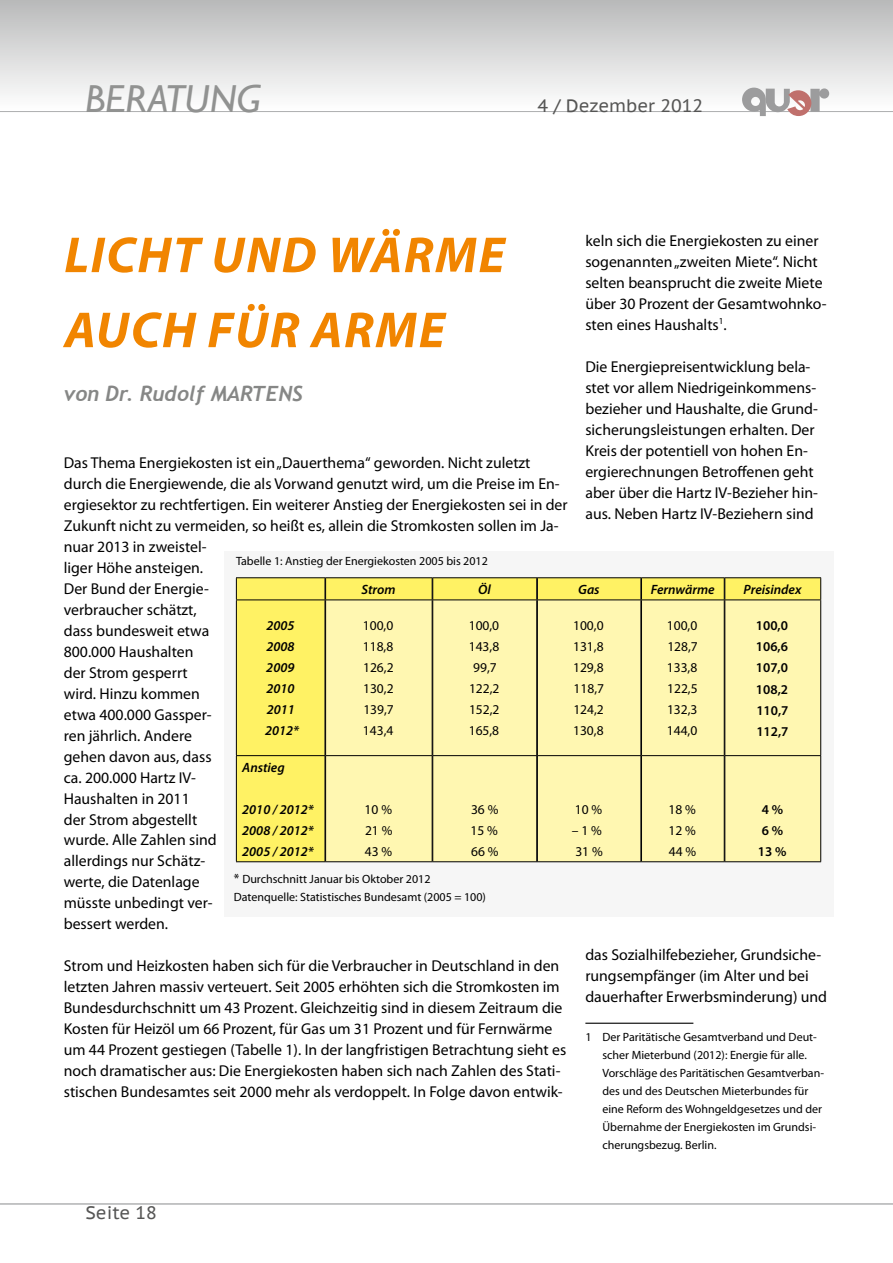
<style>
.page{position:relative;width:893px;height:1263px;background:#fff}
.page>*{position:absolute;margin:0;border:0;box-sizing:border-box;transform-origin:0 0}
.t1{font:italic 700 51px/75px "Myriad Pro";letter-spacing:.03em;color:#f18500}
.t2{font:italic 39px "Gill Sans";letter-spacing:.01em;color:#919291}
.t3{font:italic 700 21px "Trebuchet";color:#868786}
.t4{font:18px "PT Sans Caption";color:#565655}
.t5{font:15.75px/21px "Myriad Pro";color:#000}
.t6{font:13.5px/21px "Myriad Pro";color:#000;text-align:justify}
.t7{font:italic 600 13.5px/21px "Myriad Pro";color:#000}
.t8{font:600 13.5px/21px "Myriad Pro";color:#000;text-align:justify}
.t9{font:12px/18px "Myriad Pro";color:#000}
.s1{font-size:13.5px}
</style>
<div class="page">
<hr style="left:0;top:111px;width:893px;height:1px;background:#b1b2b3">
<hr style="left:0;top:1203px;width:893px;height:2px;background:#b1b2b3">
<div style="left:0;top:0;width:893px;height:111px;background:linear-gradient(to bottom,#b9baba,#fff)"></div>
<svg style="left:742px;top:88px;width:87px;height:28px"></svg>
<div style="left:224px;top:551px;width:609px;height:365px;background:#f6f6f6"></div>
<hr style="left:585px;top:1023px;width:108px;height:1px;background:#000">
<div style="left:237px;top:578px;width:583px;height:283px;background:#fff264"></div>
<div style="left:326px;top:600px;width:494px;height:261px;background:#fff7b1"></div>
<hr style="left:236px;top:577px;width:89px;height:1px;background:#000">
<svg style="left:236px;top:578px;width:1px;height:21px"></svg>
<hr style="left:325px;top:577px;width:107px;height:1px;background:#000">
<hr style="left:432px;top:577px;width:105px;height:1px;background:#000">
<hr style="left:537px;top:577px;width:104px;height:1px;background:#000">
<hr style="left:641px;top:577px;width:83px;height:1px;background:#000">
<hr style="left:724px;top:577px;width:97px;height:1px;background:#000">
<svg style="left:820px;top:578px;width:1px;height:21px"></svg>
<hr style="left:236px;top:599px;width:89px;height:1px;background:#000">
<hr style="left:236px;top:600px;width:1px;height:155px;background:#000">
<hr style="left:325px;top:599px;width:107px;height:1px;background:#000">
<hr style="left:432px;top:599px;width:105px;height:1px;background:#000">
<hr style="left:537px;top:599px;width:104px;height:1px;background:#000">
<hr style="left:641px;top:599px;width:83px;height:1px;background:#000">
<hr style="left:724px;top:599px;width:97px;height:1px;background:#000">
<hr style="left:820px;top:600px;width:1px;height:155px;background:#000">
<hr style="left:236px;top:755px;width:89px;height:1px;background:#000">
<hr style="left:236px;top:756px;width:1px;height:105px;background:#000">
<hr style="left:325px;top:755px;width:107px;height:1px;background:#000">
<hr style="left:432px;top:755px;width:105px;height:1px;background:#000">
<hr style="left:537px;top:755px;width:104px;height:1px;background:#000">
<hr style="left:641px;top:755px;width:83px;height:1px;background:#000">
<hr style="left:724px;top:755px;width:97px;height:1px;background:#000">
<hr style="left:820px;top:756px;width:1px;height:105px;background:#000">
<hr style="left:236px;top:861px;width:89px;height:1px;background:#000">
<hr style="left:325px;top:861px;width:107px;height:1px;background:#000">
<hr style="left:432px;top:861px;width:105px;height:1px;background:#000">
<hr style="left:537px;top:861px;width:104px;height:1px;background:#000">
<hr style="left:641px;top:861px;width:83px;height:1px;background:#000">
<hr style="left:724px;top:861px;width:97px;height:1px;background:#000">
<svg style="left:325px;top:578px;width:1px;height:21px"></svg>
<svg style="left:432px;top:578px;width:1px;height:21px"></svg>
<svg style="left:536px;top:578px;width:2px;height:21px"></svg>
<svg style="left:641px;top:578px;width:1px;height:21px"></svg>
<svg style="left:724px;top:578px;width:2px;height:21px"></svg>
<hr style="left:325px;top:600px;width:1px;height:155px;background:#000">
<hr style="left:432px;top:600px;width:1px;height:155px;background:#000">
<hr style="left:536px;top:600px;width:1px;height:155px;background:#000">
<hr style="left:537px;top:600px;width:1px;height:155px;background:#000">
<hr style="left:641px;top:600px;width:1px;height:155px;background:#000">
<hr style="left:724px;top:600px;width:1px;height:155px;background:#000">
<hr style="left:725px;top:600px;width:1px;height:155px;background:#000">
<hr style="left:325px;top:756px;width:1px;height:105px;background:#000">
<hr style="left:432px;top:756px;width:1px;height:105px;background:#000">
<hr style="left:536px;top:756px;width:1px;height:105px;background:#000">
<hr style="left:537px;top:756px;width:1px;height:105px;background:#000">
<hr style="left:641px;top:756px;width:1px;height:105px;background:#000">
<hr style="left:724px;top:756px;width:1px;height:105px;background:#000">
<hr style="left:725px;top:756px;width:1px;height:105px;background:#000">
<h2 class="t2" style="left:85px;top:76px;width:177px">BERATUNG</h2>
<p class="t4" style="left:538px;top:94px;width:167px">4 / Dezember 2012</p>
<h1 class="t1" style="left:64px;top:216px;width:441px">LICHT UND WÄRME<br>AUCH FÜR ARME</h1>
<h3 class="t3" style="left:64px;top:381px;width:240px">von Dr. Rudolf MARTENS</h3>
<p class="t5" style="left:585px;top:230px;width:243px">keln sich die Energiekosten zu einer sogenannten „zweiten Miete“. Nicht selten beansprucht die zweite Miete über 30 Prozent der Gesamtwohnko&shy;sten eines Haushalts<sup>1</sup>.</p>
<p class="t5" style="left:585px;top:356px;width:234px">Die Energiepreisentwicklung bela&shy;stet vor allem Niedrigeinkommens&shy;bezieher und Haushalte, die Grund&shy;sicherungsleistungen erhalten. Der Kreis der potentiell von hohen En&shy;ergierechnungen Betroffenen geht aber über die Hartz IV-Bezieher hin&shy;aus. Neben Hartz IV-Beziehern sind</p>
<p class="t5" style="left:64px;top:451px;width:505px">Das Thema Energiekosten ist ein „Dauerthema“ geworden. Nicht zuletzt durch die Energiewende, die als Vorwand genutzt wird, um die Preise im En&shy;ergiesektor zu rechtfertigen. Ein weiterer Anstieg der Energiekosten sei in der<br>Zukunft nicht zu vermeiden, so heißt es, allein die Stromkosten sollen im Ja&shy;nuar 2013 in zweistel-<br>liger Höhe ansteigen.<br>Der Bund der Energie-<br>verbraucher schätzt,<br>dass bundesweit etwa<br>800.000 Haushalten<br>der Strom gesperrt<br>wird. Hinzu kommen<br>etwa 400.000 Gassper-<br>ren jährlich. Andere<br>gehen davon aus, dass<br>ca. 200.000 Hartz IV-<br>Haushalten in 2011<br>der Strom abgestellt<br>wurde. Alle Zahlen sind<br>allerdings nur Schätz-<br>werte, die Datenlage<br>müsste unbedingt ver-<br>bessert werden.</p>
<p class="t5" style="left:64px;top:955px;width:504px">Strom und Heizkosten haben sich für die Verbraucher in Deutschland in den letzten Jahren massiv verteuert. Seit 2005 erhöhten sich die Stromkosten im Bundesdurchschnitt um 43 Prozent. Gleichzeitig sind in diesem Zeitraum die Kosten für Heizöl um 66 Prozent, für Gas um 31 Prozent und für Fernwärme um 44 Prozent gestiegen (Tabelle 1). In der langfristigen Betrachtung sieht es noch dramatischer aus: Die Energiekosten haben sich nach Zahlen des Stati&shy;stischen Bundesamtes seit 2000 mehr als verdoppelt. In Folge davon entwic-</p>
<p class="t9" style="left:236px;top:552px;width:253px">Tabelle 1: Anstieg der Energiekosten 2005 bis 2012</p>
<p class="t7" style="left:362px;top:578px;width:36px">Strom</p>
<p class="t7" style="left:478px;top:578px;width:14px">Öl</p>
<p class="t7" style="left:578px;top:578px;width:23px">Gas</p>
<p class="t7" style="left:651px;top:578px;width:65px">Fernwärme</p>
<p class="t7" style="left:744px;top:578px;width:59px">Preisindex</p>
<p class="t7" style="left:265px;top:615px;width:35px">2005<br>2008<br>2009<br>2010<br>2011<br>2012*</p>
<p class="t6" style="left:363px;top:615px;width:33px">100,0<br>118,8<br>126,2<br>130,2<br>139,7<br>143,4</p>
<p class="t6" style="left:469px;top:615px;width:32px;text-align:center">100,0<br>143,8<br>99,7<br>122,2<br>152,2<br>165,8</p>
<p class="t6" style="left:573px;top:615px;width:33px">100,0<br>131,8<br>129,8<br>118,7<br>124,2<br>130,8</p>
<p class="t6" style="left:667px;top:615px;width:33px">100,0<br>128,7<br>133,8<br>122,5<br>132,3<br>144,0</p>
<p class="t8" style="left:756px;top:615px;width:34px">100,0<br>106,6<br>107,0<br>108,2<br>110,7<br>112,7</p>
<p class="t7" style="left:242px;top:756px;width:44px">Anstieg</p>
<p class="t7" style="left:242px;top:798px;width:73px;text-align:justify">2010 / 2012* 2008 / 2012* 2005 / 2012*</p>
<p class="t6" style="left:365px;top:799px;width:29px">10 % 21 % 43 %</p>
<p class="t6" style="left:470px;top:799px;width:29px">36 % 15 % 66 %</p>
<p class="t6" style="left:575px;top:799px;width:29px">10 %</p>
<p class="t6" style="left:669px;top:799px;width:29px">18 % 12 % 44 %</p>
<p class="t8" style="left:758px;top:799px;width:30px;text-align:center">4 %<br>6 %<br>13 %</p>
<p class="t6" style="left:572px;top:820px;width:33px">– 1 %<br>31 %</p>
<p class="t9" style="left:234px;top:870px;width:254px"><span class="s1">*</span> Durchschnitt Januar bis Oktober 2012<br>Datenquelle: Statistisches Bundesamt (2005 = 100)</p>
<p class="t5" style="left:585px;top:944px;width:243px">das Sozialhilfebezieher, Grundsiche&shy;rungsempfänger (im Alter und bei dauerhafter Erwerbsminderung) und</p>
<p class="t9" style="left:602px;top:1028px;width:223px;text-indent:-17px">1 Der Paritätische Gesamtverband und Deut&shy;scher Mieterbund (2012): Energie für alle.<br>Vorschläge des Paritätischen Gesamtverban&shy;des und des Deutschen Mieterbundes für eine Reform des Wohngeldgesetzes und der Übernahme der Energiekosten im Grundsi&shy;cherungsbezug. Berlin.</p>
<p class="t4" style="left:86px;top:1201px;width:73px">Seite 18</p>
</div>
